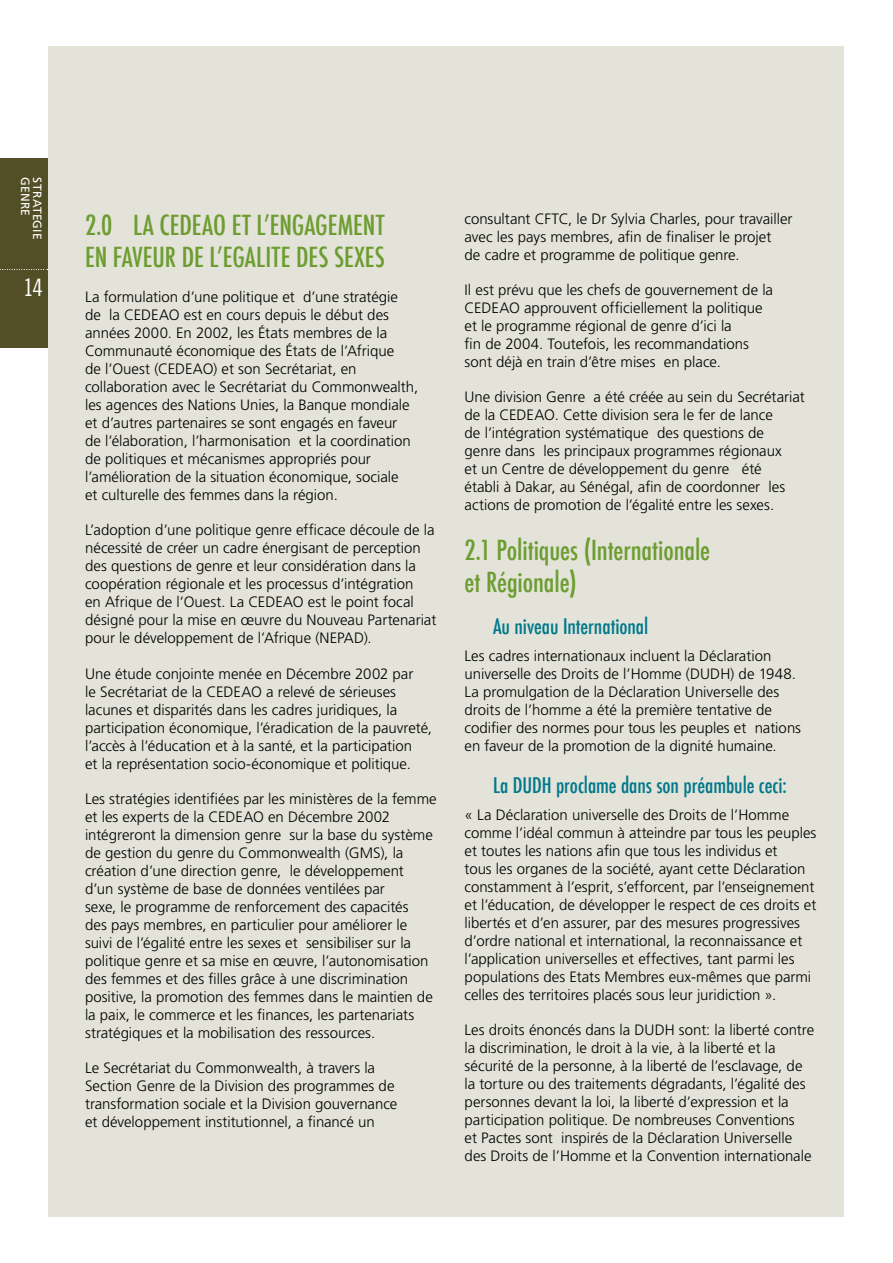
<style>
.page{position:relative;width:893px;height:1263px;background:#fff}
.page>*{position:absolute;margin:0;border:0;box-sizing:border-box;transform-origin:0 0}
.t1{font:500 condensed 27px/32.4px "Futura";letter-spacing:-.005em;color:#6d9d31}
.t2{font:24px "Trade Gothic Cond Eighteen";color:#fff}
.t3{font:500 condensed 21px "Futura";color:#00788b}
.t4{font:300 15px/18px "Frutiger";color:#000}
.t5{font:12px "Frutiger";letter-spacing:.015em;color:#fff}
</style>
<div class="page">
<div style="left:0;top:158px;width:55px;height:190px;background:#524f26"></div>
<svg style="left:0;top:269px;width:48px;height:1px"></svg>
<div style="left:49px;top:46px;width:795px;height:1170px;background:#e3e3d9"></div>
<p class="t5" style="left:32px;top:177px;width:40px;rotate:90deg">GENRE</p>
<p class="t5" style="left:44px;top:177px;width:63px;rotate:90deg">STRATEGIE</p>
<h2 class="t2" style="left:23px;top:274px;width:21px">14</h2>
<h1 class="t1" style="left:85px;top:209px;width:301px">2.0 LA CEDEAO ET L’ENGAGEMENT<br>EN FAVEUR DE L’EGALITE DES SEXES</h1>
<p class="t4" style="left:85px;top:288px;width:335px">La formulation d’une politique et d’une stratégie<br>de la CEDEAO est en cours depuis le début des années 2000. En 2002, les États membres de la Communauté économique des États de l’Afrique<br>de l’Ouest (CEDEAO) et son Secrétariat, en collaboration avec le Secrétariat du Commonwealth, les agences des Nations Unies, la Banque mondiale et d’autres partenaires se sont engagés en faveur<br>de l’élaboration, l’harmonisation et la coordination de politiques et mécanismes appropriés pour l’amélioration de la situation économique, sociale<br>et culturelle des femmes dans la région.</p>
<p class="t4" style="left:85px;top:521px;width:353px">L’adoption d’une politique genre efficace découle de la nécessité de créer un cadre énergisant de perception des questions de genre et leur considération dans la coopération régionale et les processus d’intégration<br>en Afrique de l’Ouest. La CEDEAO est le point focal désigné pour la mise en œuvre du Nouveau Partenariat pour le développement de l’Afrique (NEPAD).</p>
<p class="t4" style="left:85px;top:664px;width:349px">Une étude conjointe menée en Décembre 2002 par<br>le Secrétariat de la CEDEAO a relevé de sérieuses lacunes et disparités dans les cadres juridiques, la participation économique, l’éradication de la pauvreté, l’accès à l’éducation et à la santé, et la participation<br>et la représentation socio-économique et politique.</p>
<p class="t4" style="left:85px;top:789px;width:353px">Les stratégies identifiées par les ministères de la femme et les experts de la CEDEAO en Décembre 2002 intégreront la dimension genre sur la base du système de gestion du genre du Commonwealth (GMS), la création d’une direction genre, le développement<br>d’un système de base de données ventilées par<br>sexe, le programme de renforcement des capacités<br>des pays membres, en particulier pour améliorer le suivi de l’égalité entre les sexes et sensibiliser sur la politique genre et sa mise en œuvre, l’autonomisation des femmes et des filles grâce à une discrimination positive, la promotion des femmes dans le maintien de la paix, le commerce et les finances, les partenariats stratégiques et la mobilisation des ressources.</p>
<p class="t4" style="left:85px;top:1058px;width:314px">Le Secrétariat du Commonwealth, à travers la Section Genre de la Division des programmes de transformation sociale et la Division gouvernance et développement institutionnel, a financé un</p>
<p class="t4" style="left:465px;top:210px;width:329px">consultant CFTC, le Dr Sylvia Charles, pour travailler avec les pays membres, afin de finaliser le projet<br>de cadre et programme de politique genre.</p>
<p class="t4" style="left:465px;top:281px;width:310px">Il est prévu que les chefs de gouvernement de la CEDEAO approuvent officiellement la politique et le programme régional de genre d’ici la<br>fin de 2004. Toutefois, les recommandations sont déjà en train d’être mises en place.</p>
<p class="t4" style="left:465px;top:388px;width:342px">Une division Genre a été créée au sein du Secrétariat de la CEDEAO. Cette division sera le fer de lance<br>de l’intégration systématique des questions de<br>genre dans les principaux programmes régionaux<br>et un Centre de développement du genre été<br>établi à Dakar, au Sénégal, afin de coordonner les actions de promotion de l’égalité entre les sexes.</p>
<h1 class="t1" style="left:465px;top:534px;width:247px">2.1 Politiques (Internationale et Régionale)</h1>
<h3 class="t3" style="left:493px;top:613px;width:157px">Au niveau International</h3>
<p class="t4" style="left:465px;top:647px;width:338px">Les cadres internationaux incluent la Déclaration universelle des Droits de l’Homme (DUDH) de 1948.<br>La promulgation de la Déclaration Universelle des droits de l’homme a été la première tentative de codifier des normes pour tous les peuples et nations en faveur de la promotion de la dignité humaine.</p>
<h3 class="t3" style="left:493px;top:772px;width:295px">La DUDH proclame dans son préambule ceci:</h3>
<p class="t4" style="left:465px;top:805px;width:353px">« La Déclaration universelle des Droits de l’Homme comme l’idéal commun à atteindre par tous les peuples et toutes les nations afin que tous les individus et<br>tous les organes de la société, ayant cette Déclaration constamment à l’esprit, s’efforcent, par l’enseignement et l’éducation, de développer le respect de ces droits et libertés et d’en assurer, par des mesures progressives d’ordre national et international, la reconnaissance et l’application universelles et effectives, tant parmi les populations des Etats Membres eux-mêmes que parmi celles des territoires placés sous leur juridiction ».</p>
<p class="t4" style="left:465px;top:1020px;width:351px">Les droits énoncés dans la DUDH sont: la liberté contre la discrimination, le droit à la vie, à la liberté et la sécurité de la personne, à la liberté de l’esclavage, de la torture ou des traitements dégradants, l’égalité des personnes devant la loi, la liberté d’expression et la participation politique. De nombreuses Conventions<br>et Pactes sont inspirés de la Déclaration Universelle des Droits de l’Homme et la Convention internationale</p>
</div>
